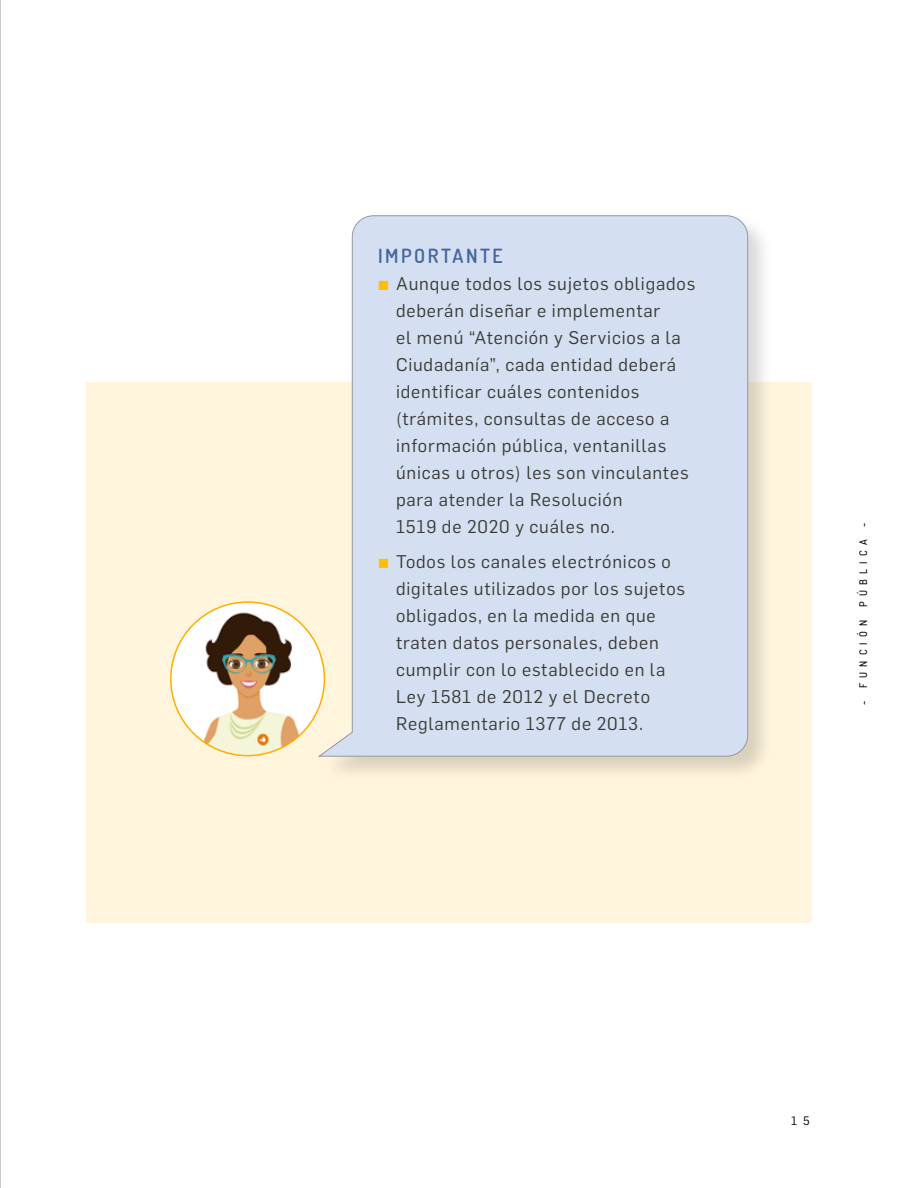
<style>
.page{position:relative;width:918px;height:1188px;background:#fff}
.page>*{position:absolute;margin:0;border:0;box-sizing:border-box;transform-origin:0 0}
.t1{font:600 19.5px "Dosis";letter-spacing:.13em;color:#45669d}
.t2{font:18px/27px "Flama";letter-spacing:.045em;color:#383b37}
.t3{font:12px "Flama";color:#000}
.t4{font:500 10.5px "Dosis";letter-spacing:.5em;color:#000}
.s1{font-weight:500;font-size:16.5px;color:#ffbe06}
</style>
<div class="page">
<div style="left:86px;top:382px;width:726px;height:541px;background:#fff5dd"></div>
<img style="left:171px;top:602px;width:153px;height:154px;border-radius:77px">
<div style="left:320px;top:214px;width:454px;height:568px;background:#000;opacity:.15"></div>
<svg style="left:318px;top:215px;width:430px;height:542px;background:#d6e0ef"></svg>
<hr style="left:0;top:0;width:1px;height:1188px;background:#97989f">
<p class="t1" style="left:378px;top:243px;width:126px">IMPORTANTE</p>
<p class="t2" style="left:396px;top:269px;width:301px;text-indent:-18px"><span class="s1">▪</span> Aunque todos los sujetos obligados deberán diseñar e implementar<br>el menú “Atención y Servicios a la<br>Ciudadanía”, cada entidad deberá identificar cuáles contenidos (trámites, consultas de acceso a información pública, ventanillas únicas u otros) les son vinculantes para atender la Resolución<br>1519 de 2020 y cuáles no.</p>
<p class="t2" style="left:396px;top:547px;width:291px;text-indent:-18px"><span class="s1">▪</span> Todos los canales electrónicos o digitales utilizados por los sujetos obligados, en la medida en que traten datos personales, deben cumplir con lo establecido en la<br>Ley 1581 de 2012 y el Decreto<br>Reglamentario 1377 de 2013.</p>
<p class="t4" style="left:857px;top:705px;width:184px;rotate:-90deg">- FUNCIÓN PÚBLICA -</p>
<p class="t3" style="left:791px;top:1113px;width:20px">1 5</p>
</div>
